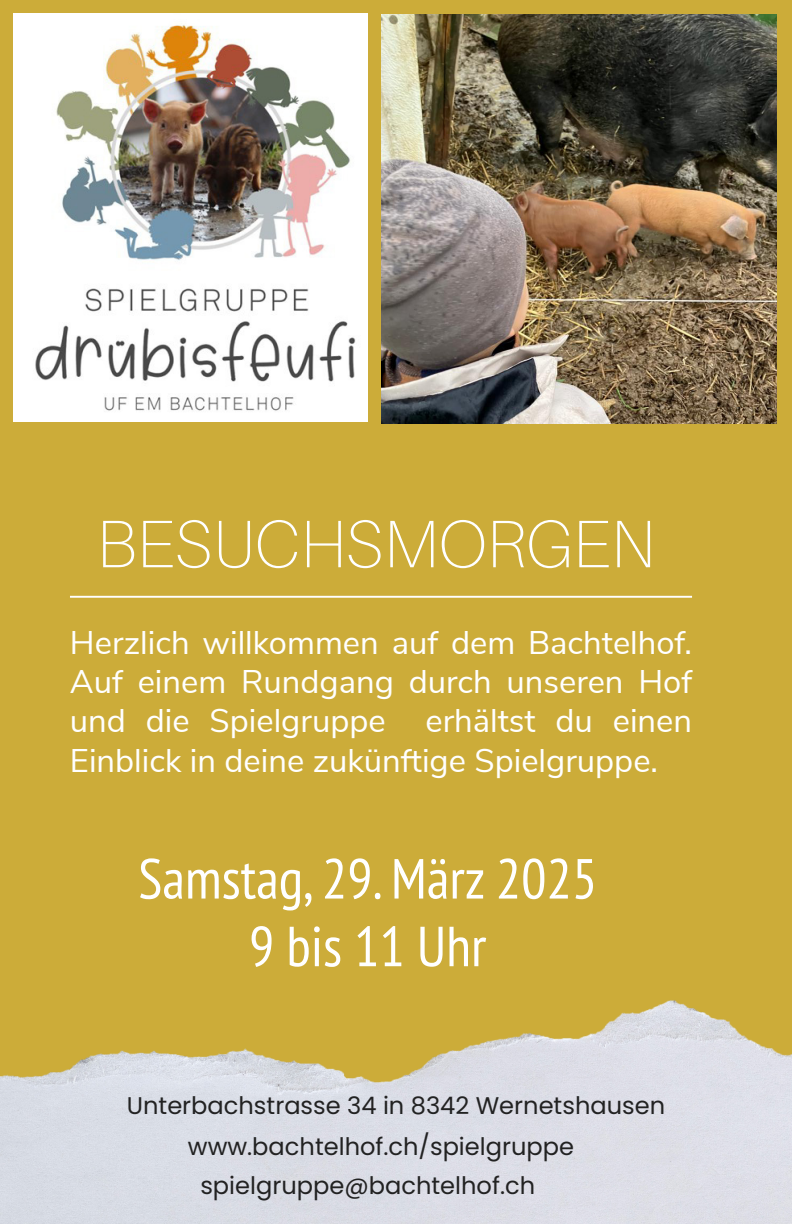
<style>
.page{position:relative;width:792px;height:1224px;background:#ccac39}
.page>*{position:absolute;margin:0;border:0;box-sizing:border-box;transform-origin:0 0}
.t1{font:100 67.2px "Aileron";color:#fff}
.t2{font:condensed 56.4px/67.7px "PT Sans";color:#fff;text-align:center}
.t3{font:32.7px/39.3px "Nunito Sans";color:#fff;text-align:justify}
.t4{font:24.1px/39.5px "Poppins";color:#222}
</style>
<div class="page">
<img style="left:0;top:1000px;width:792px;height:224px">
<hr style="left:70px;top:596px;width:622px;height:2px;background:#fff">
<img style="left:13px;top:13px;width:355px;height:409px">
<img style="left:381px;top:14px;width:396px;height:409px">
<h1 class="t1" style="left:97px;top:507px;width:560px">BESUCHSMORGEN</h1>
<p class="t3" style="left:70px;top:621px;width:624px">Herzlich willkommen auf dem Bachtelhof.<br>Auf einem Rundgang durch unseren Hof und die Spielgruppe erhältst du einen Einblick in deine zukünftige Spielgruppe.</p>
<h2 class="t2" style="left:138px;top:844px;width:461px">Samstag, 29. März 2025<br>9 bis 11 Uhr</h2>
<p class="t4" style="left:127px;top:1086px;width:540px">Unterbachstrasse 34 in 8342 Wernetshausen</p>
<p class="t4" style="left:200px;top:1127px;width:375px;text-indent:-12px">www.bachtelhof.ch/spielgruppe spielgruppe@bachtelhof.ch</p>
</div>
